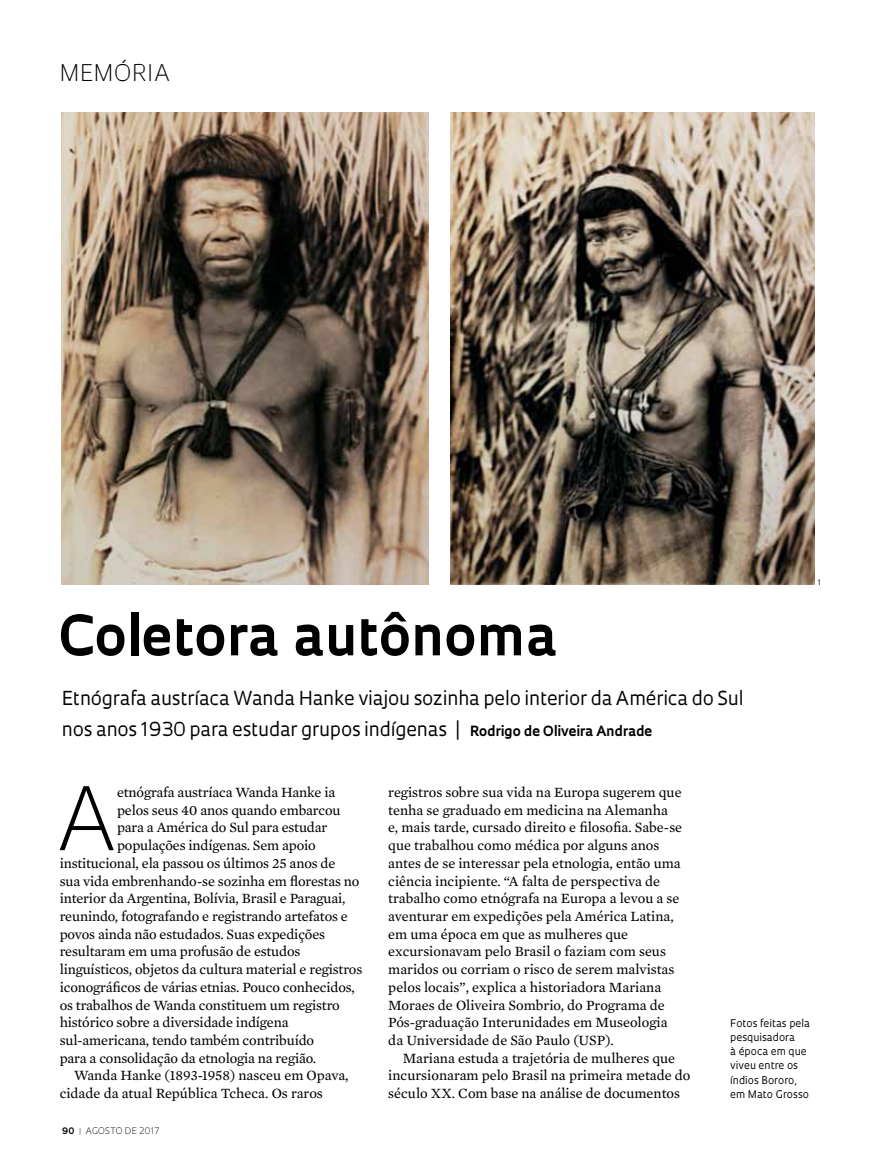
<style>
.page{position:relative;width:885px;height:1169px;background:#fff}
.page>*{position:absolute;margin:0;border:0;box-sizing:border-box;transform-origin:0 0}
.t1{font:300 84.9px "Oculum";color:#000}
.t2{font:700 54px "Oculum";color:#000}
.t3{font:300 22.35px "Oculum";letter-spacing:.035em;color:#000}
.t4{font:18.75px/30.9px "Oculum";letter-spacing:-.01em;color:#000}
.t5{font:14.4px/17.7px "Mercury Text G2";letter-spacing:-.01em;color:#000}
.t6{font:10.35px/14.1px "Oculum";color:#000}
.t7{font:300 8.7px "Oculum";letter-spacing:.01em;color:#000}
.t8{font:7.35px "Oculum";color:#000}
.s1{font-weight:700;font-size:13.65px}
.s2{font-weight:700}
.s3{font-weight:700;color:#939598}
</style>
<div class="page">
<img style="left:62px;top:112px;width:366px;height:472px">
<img style="left:450px;top:112px;width:364px;height:472px">
<h3 class="t3" style="left:60px;top:58px;width:112px">MEMÓRIA</h3>
<h2 class="t2" style="left:58px;top:598px;width:501px">Coletora autônoma</h2>
<h3 class="t4" style="left:62px;top:682px;width:683px">Etnógrafa austríaca Wanda Hanke viajou sozinha pelo interior da América do Sul nos anos 1930 para estudar grupos indígenas | <span class="s1">Rodrigo de Oliveira Andrade</span></h3>
<p class="t8" style="left:818px;top:577px;width:5px">1</p>
<h1 class="t1" style="left:58px;top:760px;width:56px">A</h1>
<p class="t5" style="left:117px;top:782px;width:220px">etnógrafa austríaca Wanda Hanke ia</p>
<p class="t5" style="left:117px;top:800px;width:225px">pelos seus 40 anos quando embarcou</p>
<p class="t5" style="left:117px;top:818px;width:212px">para a América do Sul para estudar</p>
<p class="t5" style="left:117px;top:835px;width:200px">populações indígenas. Sem apoio</p>
<p class="t5" style="left:60px;top:853px;width:277px">institucional, ela passou os últimos 25 anos de</p>
<p class="t5" style="left:60px;top:871px;width:301px">sua vida embrenhando-se sozinha em florestas no</p>
<p class="t5" style="left:60px;top:889px;width:287px">interior da Argentina, Bolívia, Brasil e Paraguai,</p>
<p class="t5" style="left:60px;top:906px;width:290px">reunindo, fotografando e registrando artefatos e</p>
<p class="t5" style="left:60px;top:924px;width:267px">povos ainda não estudados. Suas expedições</p>
<p class="t5" style="left:60px;top:942px;width:242px">resultaram em uma profusão de estudos</p>
<p class="t5" style="left:60px;top:959px;width:304px">linguísticos, objetos da cultura material e registros</p>
<p class="t5" style="left:60px;top:977px;width:297px">iconográficos de várias etnias. Pouco conhecidos,</p>
<p class="t5" style="left:60px;top:995px;width:282px">os trabalhos de Wanda constituem um registro</p>
<p class="t5" style="left:60px;top:1012px;width:230px">histórico sobre a diversidade indígena</p>
<p class="t5" style="left:60px;top:1030px;width:256px">sul-americana, tendo também contribuído</p>
<p class="t5" style="left:60px;top:1048px;width:258px">para a consolidação da etnologia na região.</p>
<p class="t5" style="left:74px;top:1065px;width:276px">Wanda Hanke (1893-1958) nasceu em Opava,</p>
<p class="t5" style="left:60px;top:1083px;width:265px">cidade da atual República Tcheca. Os raros</p>
<p class="t7" style="left:62px;top:1124px;width:99px"><span class="s2">90</span> <span class="s3">|</span> AGOSTO DE 2017</p>
<p class="t5" style="left:388px;top:782px;width:295px">registros sobre sua vida na Europa sugerem que tenha se graduado em medicina na Alemanha<br>e, mais tarde, cursado direito e filosofia. Sabe-se que trabalhou como médica por alguns anos antes de se interessar pela etnologia, então uma ciência incipiente. “A falta de perspectiva de trabalho como etnógrafa na Europa a levou a se aventurar em expedições pela América Latina, em uma época em que as mulheres que excursionavam pelo Brasil o faziam com seus maridos ou corriam o risco de serem malvistas pelos locais”, explica a historiadora Mariana Moraes de Oliveira Sombrio, do Programa de Pós-graduação Interunidades em Museologia da Universidade de São Paulo (USP).</p>
<p class="t5" style="left:388px;top:1048px;width:304px;text-indent:14px">Mariana estuda a trajetória de mulheres que incursionaram pelo Brasil na primeira metade do século XX. Com base na análise de documentos</p>
<p class="t6" style="left:730px;top:1015px;width:81px">Fotos feitas pela pesquisadora<br>à época em que viveu entre os índios Bororo, em Mato Grosso</p>
</div>
